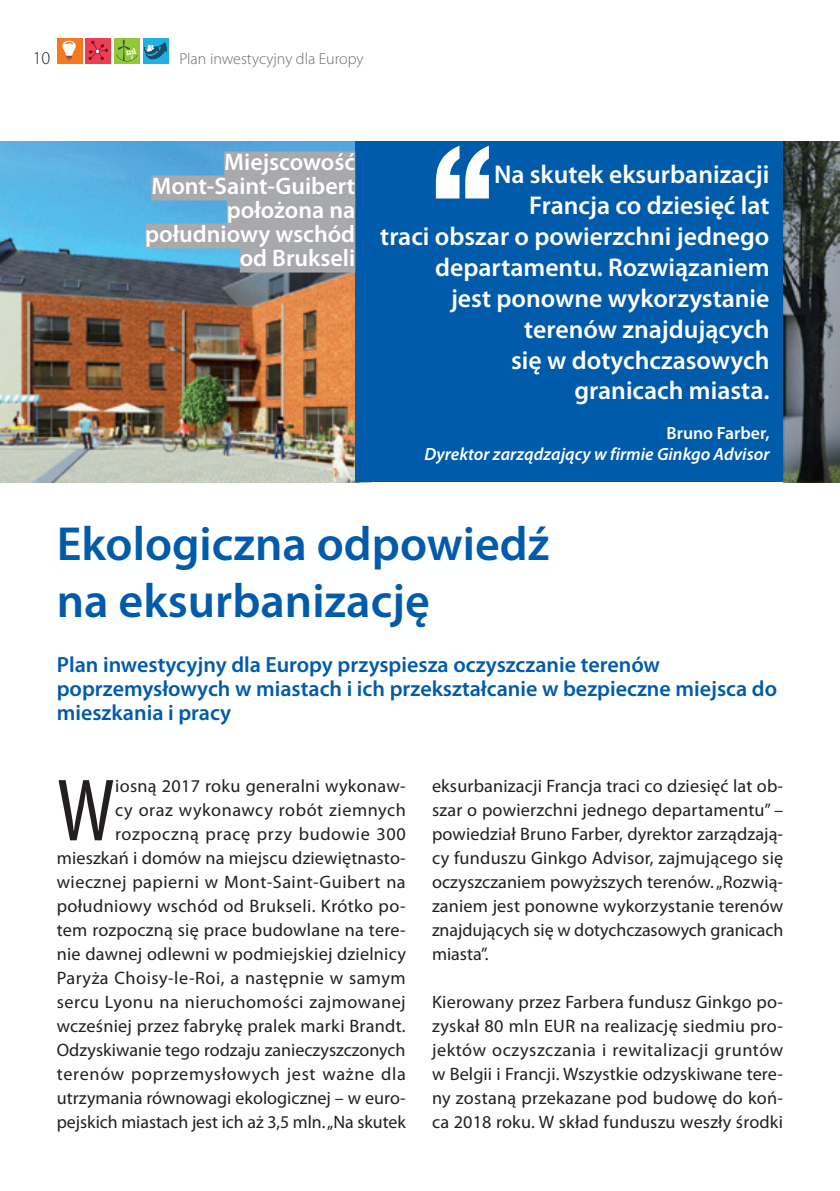
<style>
.page{position:relative;width:840px;height:1191px;background:#fff}
.page>*{position:absolute;margin:0;border:0;box-sizing:border-box;transform-origin:0 0}
.t1{font:condensed 89.2px "Myriad Pro";color:#231f20}
.t2{font:600 48px/57.6px "Myriad Pro";color:#015bab}
.t3{font:600 25.8px/31px "Myriad Pro";color:#fff;text-align:right}
.t4{font:600 24px/24px "Myriad Pro";color:#fff;text-align:right}
.t5{font:600 22px/24px "Myriad Pro";color:#015bab}
.t6{font:18px/24px "Myriad Pro";letter-spacing:.015em;color:#231f20;text-align:justify}
.t7{font:300 18px "Myriad Pro";color:#231f20}
.t8{font:italic 600 17.8px "Myriad Pro";color:#fff}
.t9{font:600 17.8px "Myriad Pro";color:#fff}
.t10{font:300 16px "Myriad Pro";color:#6c6d70}
</style>
<div class="page">
<div style="left:57px;top:38px;width:26px;height:26px;background:#f47921"></div>
<div style="left:143px;top:38px;width:25px;height:26px;background:#1fb0e6"></div>
<div style="left:114px;top:38px;width:26px;height:26px;background:#94c83c"></div>
<div style="left:85px;top:38px;width:26px;height:26px;background:#ee3d56"></div>
<svg style="left:62px;top:41px;width:14px;height:20px"></svg>
<svg style="left:88px;top:41px;width:20px;height:19px"></svg>
<svg style="left:116px;top:39px;width:51px;height:22px"></svg>
<img style="left:782px;top:142px;width:57px;height:340px">
<img style="left:0;top:142px;width:355px;height:340px">
<div style="left:355px;top:142px;width:427px;height:340px;background:#015bab"></div>
<svg style="left:435px;top:146px;width:53px;height:52px"></svg>
<div style="left:224px;top:151px;width:131px;height:25px;background:#a8a9ad"></div>
<div style="left:151px;top:175px;width:204px;height:25px;background:#a8a9ad"></div>
<div style="left:227px;top:199px;width:128px;height:25px;background:#a8a9ad"></div>
<div style="left:145px;top:223px;width:210px;height:25px;background:#a8a9ad"></div>
<div style="left:239px;top:247px;width:116px;height:25px;background:#a8a9ad"></div>
<p class="t7" style="left:33px;top:48px;width:19px">10</p>
<p class="t10" style="left:179px;top:50px;width:186px">Plan inwestycyjny dla Europy</p>
<h3 class="t4" style="left:145px;top:150px;width:211px">Miejscowość<br>Mont-Saint-Guibert położona na południowy wschód od Brukseli</h3>
<h3 class="t3" style="left:380px;top:159px;width:390px">Na skutek eksurbanizacji<br>Francja co dziesięć lat<br>traci obszar o powierzchni jednego departamentu. Rozwiązaniem<br>jest ponowne wykorzystanie terenów znajdujących<br>się w dotychczasowych<br>granicach miasta.</h3>
<p class="t9" style="left:666px;top:423px;width:104px">Bruno Farber,</p>
<p class="t8" style="left:424px;top:444px;width:346px">Dyrektor zarządzający w firmie Ginkgo Advisor</p>
<h2 class="t2" style="left:57px;top:516px;width:494px">Ekologiczna odpowiedź na eksurbanizację</h2>
<p class="t5" style="left:57px;top:653px;width:721px">Plan inwestycyjny dla Europy przyspiesza oczyszczanie terenów poprzemysłowych w miastach i ich przekształcanie w bezpieczne miejsca do mieszkania i pracy</p>
<p class="t6" style="left:57px;top:774px;width:350px;text-align:right">iosną 2017 roku generalni wykonaw-<br>cy oraz wykonawcy robót ziemnych rozpoczną pracę przy budowie 300 mieszkań i domów na miejscu dziewiętnasto&shy;wiecznej papierni w Mont-Saint-Guibert na południowy wschód od Brukseli. Krótko po&shy;tem rozpoczną się prace budowlane na tere&shy;nie dawnej odlewni w podmiejskiej dzielnicy Paryża Choisy-le-Roi, a następnie w samym sercu Lyonu na nieruchomości zajmowanej wcześniej przez fabrykę pralek marki Brandt.<br>Odzyskiwanie tego rodzaju zanieczyszczonych terenów poprzemysłowych jest ważne dla utrzymania równowagi ekologicznej – w euro&shy;pejskich miastach jest ich aż 3,5 mln. „Na skutek</p>
<h1 class="t1" style="left:57px;top:762px;width:60px">W</h1>
<p class="t6" style="left:432px;top:774px;width:353px">eksurbanizacji Francja traci co dziesięć lat ob&shy;szar o powierzchni jednego departamentu” – powiedział Bruno Farber, dyrektor zarządzają&shy;cy funduszu Ginkgo Advisor, zajmującego się oczyszczaniem powyższych terenów. „Rozwią&shy;zaniem jest ponowne wykorzystanie terenów znajdujących się w dotychczasowych granicach miasta”.</p>
<p class="t6" style="left:432px;top:990px;width:352px">Kierowany przez Farbera fundusz Ginkgo po&shy;zyskał 80 mln EUR na realizację siedmiu pro&shy;jektów oczyszczania i rewitalizacji gruntów w Belgii i Francji. Wszystkie odzyskiwane tere&shy;ny zostaną przekazane pod budowę do koń&shy;ca 2018 roku. W skład funduszu weszły środki</p>
</div>
